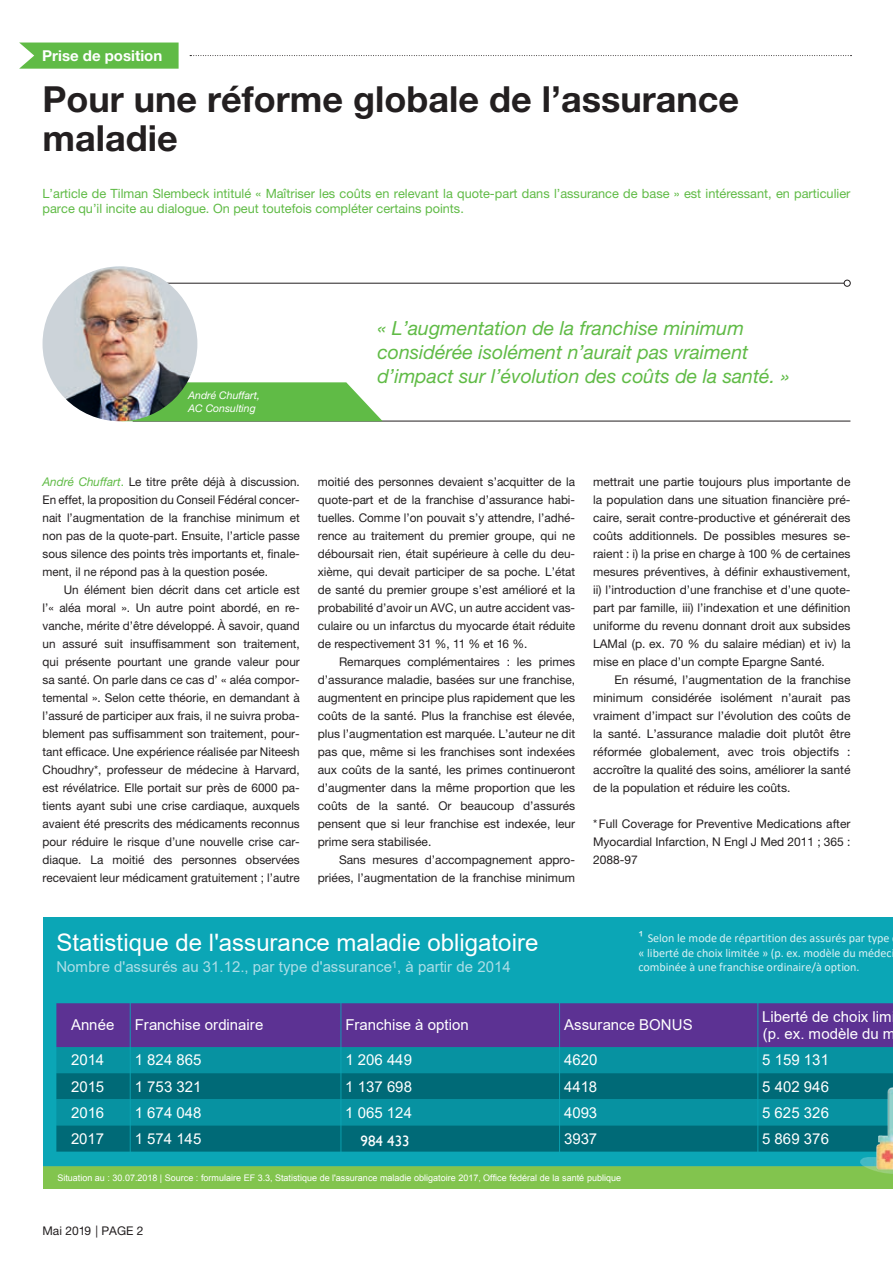
<style>
.page{position:relative;width:893px;height:1263px;background:#fff}
.page>*{position:absolute;margin:0;border:0;box-sizing:border-box;transform-origin:0 0}
.t1{font:700 36px/39px "Helvetica Neue LT Pro";color:#231f20}
.t2{font:24px "Arial";color:#fff}
.t3{font:italic 19.5px/24px "Helvetica Neue LT Pro";color:#60bb46}
.t4{font:15px/17.5px "Arial";color:#fff}
.t5{font:15px "Arial";color:#acdee7}
.t6{font:700 15px "Helvetica Neue LT Pro";color:#fff}
.t7{font:15px "Gill Sans";letter-spacing:.005em;color:#fff}
.t8{font:12.75px/15px "Helvetica Neue LT Pro";color:#60bb46}
.t9{font:12.15px/14.5px "Calibri";color:#d9f0f3}
.t10{font:12px/18px "Helvetica Neue LT Pro";color:#231f20;text-align:justify}
.t11{font:italic 10.5px/13.5px "Helvetica Neue LT Pro";color:#fff}
.t12{font:9px "Arial";color:#fff}
.s1{font-style:italic;color:#60bb46}
.s2{color:#60bb46}
.s3{font-family:"Arial";font-size:15px}
</style>
<div class="page">
<svg style="left:19px;top:43px;width:160px;height:26px;background:#6abf51"></svg>
<svg style="left:190px;top:55px;width:661px;height:1px"></svg>
<hr style="left:133px;top:421px;width:717px;height:1px;background:#231f20">
<hr style="left:166px;top:283px;width:678px;height:1px;background:#231f20">
<svg style="left:844px;top:280px;width:6px;height:6px"></svg>
<svg style="left:129px;top:382px;width:254px;height:39px;background:#6ec157"></svg>
<img style="left:43px;top:266px;width:154px;height:155px;border-radius:77px">
<svg style="left:44px;top:917px;width:849px;height:271px;background:#1faaa3"></svg>
<svg style="left:56px;top:1003px;width:837px;height:148px;background:#1e678e"></svg>
<img style="left:860px;top:1077px;width:33px;height:96px">
<p class="t6" style="left:42px;top:46px;width:121px">Prise de position</p>
<h1 class="t1" style="left:43px;top:79px;width:698px">Pour une réforme globale de l’assurance maladie</h1>
<p class="t8" style="left:43px;top:186px;width:809px">L’article de Tilman Slembeck intitulé « Maîtriser les coûts en relevant la quote-part dans l’assurance de base » est intéressant, en particulier parce qu’il incite au dialogue. On peut toutefois compléter certains points.</p>
<p class="t11" style="left:188px;top:388px;width:73px">André Chuffart,<br>AC Consulting</p>
<h3 class="t3" style="left:377px;top:315px;width:414px">« L’augmentation de la franchise minimum considérée isolément n’aurait pas vraiment d’impact sur l’évolution des coûts de la santé. »</h3>
<p class="t10" style="left:43px;top:473px;width:259px"><span class="s1">André Chuffart</span><span class="s2">.</span> Le titre prête déjà à discussion.<br>En effet, la proposition du Conseil Fédéral concer&shy;nait l’augmentation de la franchise minimum et non pas de la quote-part. Ensuite, l’article passe sous silence des points très importants et, finale&shy;ment, il ne répond pas à la question posée.</p>
<p class="t10" style="left:43px;top:581px;width:259px;text-indent:21px">Un élément bien décrit dans cet article est l’« aléa moral ». Un autre point abordé, en re&shy;vanche, mérite d’être développé. À savoir, quand un assuré suit insuffisamment son traitement, qui présente pourtant une grande valeur pour sa santé. On parle dans ce cas d’ « aléa compor&shy;temental ». Selon cette théorie, en demandant à l’assuré de participer aux frais, il ne suivra proba&shy;blement pas suffisamment son traitement, pour&shy;tant efficace. Une expérience réalisée par Niteesh Choudhry*, professeur de médecine à Harvard, est révélatrice. Elle portait sur près de 6000 pa&shy;tients ayant subi une crise cardiaque, auxquels avaient été prescrits des médicaments reconnus pour réduire le risque d’une nouvelle crise car&shy;diaque. La moitié des personnes observées recevaient leur médicament gratuitement ; l’autre</p>
<p class="t10" style="left:318px;top:473px;width:259px">moitié des personnes devaient s’acquitter de la quote-part et de la franchise d’assurance habi&shy;tuelles. Comme l’on pouvait s’y attendre, l’adhé&shy;rence au traitement du premier groupe, qui ne déboursait rien, était supérieure à celle du deu&shy;xième, qui devait participer de sa poche. L’état de santé du premier groupe s’est amélioré et la probabilité d’avoir un AVC, un autre accident vas&shy;culaire ou un infarctus du myocarde était réduite de respectivement 31 %, 11 % et 16 %.</p>
<p class="t10" style="left:318px;top:653px;width:259px;text-indent:21px">Remarques complémentaires : les primes d’assurance maladie, basées sur une franchise, augmentent en principe plus rapidement que les coûts de la santé. Plus la franchise est élevée, plus l’augmentation est marquée. L’auteur ne dit pas que, même si les franchises sont indexées aux coûts de la santé, les primes continueront d’augmenter dans la même proportion que les coûts de la santé. Or beaucoup d’assurés pensent que si leur franchise est indexée, leur prime sera stabilisée.</p>
<p class="t10" style="left:318px;top:851px;width:259px;text-align:right">Sans mesures d’accompagnement appro&shy;priées, l’augmentation de la franchise minimum</p>
<p class="t10" style="left:593px;top:473px;width:259px">mettrait une partie toujours plus importante de la population dans une situation financière pré&shy;caire, serait contre-productive et générerait des coûts additionnels. De possibles mesures se&shy;raient : i) la prise en charge à 100 % de certaines mesures préventives, à définir exhaustivement, ii) l’introduction d’une franchise et d’une quote&shy;part par famille, iii) l’indexation et une définition uniforme du revenu donnant droit aux subsides LAMal (p. ex. 70 % du salaire médian) et iv) la mise en place d’un compte Epargne Santé.</p>
<p class="t10" style="left:593px;top:671px;width:259px;text-indent:21px">En résumé, l’augmentation de la franchise minimum considérée isolément n’aurait pas vraiment d’impact sur l’évolution des coûts de la santé. L’assurance maladie doit plutôt être réformée globalement, avec trois objectifs : accroître la qualité des soins, améliorer la santé de la population et réduire les coûts.</p>
<p class="t10" style="left:593px;top:815px;width:259px">*Full Coverage for Preventive Medications after Myocardial Infarction, N Engl J Med 2011 ; 365 :<br>2088-97</p>
<h2 class="t2" style="left:56px;top:926px;width:484px">Statistique de l'assurance maladie obligatoire</h2>
<p class="t5" style="left:56px;top:957px;width:456px">Nombre d'assurés au 31.12., par type d'assurance<sup>1</sup>, à partir de 2014</p>
<p class="t9" style="left:638px;top:930px;width:255px"><span class="s3">¹</span> Selon le mode de répartition des assurés par type « liberté de choix limitée » (p. ex. modèle du médec combinée à une franchise ordinaire/à option.</p>
<p class="t4" style="left:71px;top:1016px;width:45px">Année</p>
<p class="t4" style="left:135px;top:1016px;width:130px">Franchise ordinaire</p>
<p class="t4" style="left:345px;top:1016px;width:125px">Franchise à option</p>
<p class="t4" style="left:564px;top:1016px;width:130px">Assurance BONUS</p>
<p class="t4" style="left:762px;top:1007px;width:135px">Liberté de choix lim (p. ex. modèle du m</p>
<p class="t4" style="left:71px;top:1051px;width:35px">2014</p>
<p class="t4" style="left:135px;top:1051px;width:68px">1 824 865</p>
<p class="t4" style="left:345px;top:1051px;width:68px">1 206 449</p>
<p class="t4" style="left:564px;top:1051px;width:35px">4620</p>
<p class="t4" style="left:762px;top:1051px;width:68px">5 159 131</p>
<p class="t4" style="left:71px;top:1077px;width:35px">2015</p>
<p class="t4" style="left:135px;top:1077px;width:68px">1 753 321</p>
<p class="t4" style="left:345px;top:1077px;width:68px">1 137 698</p>
<p class="t4" style="left:564px;top:1077px;width:35px">4418</p>
<p class="t4" style="left:762px;top:1077px;width:68px">5 402 946</p>
<p class="t4" style="left:71px;top:1103px;width:35px">2016</p>
<p class="t4" style="left:135px;top:1103px;width:68px">1 674 048</p>
<p class="t4" style="left:345px;top:1103px;width:68px">1 065 124</p>
<p class="t4" style="left:564px;top:1103px;width:35px">4093</p>
<p class="t4" style="left:762px;top:1103px;width:68px">5 625 326</p>
<p class="t4" style="left:71px;top:1130px;width:35px">2017</p>
<p class="t4" style="left:135px;top:1130px;width:68px">1 574 145</p>
<p class="t7" style="left:360px;top:1132px;width:51px">984 433</p>
<p class="t4" style="left:564px;top:1130px;width:35px">3937</p>
<p class="t4" style="left:762px;top:1130px;width:68px">5 869 376</p>
<p class="t12" style="left:57px;top:1172px;width:565px">Situation au : 30.07.2018 | Source : formulaire EF 3.3, Statistique de l'assurance maladie obligatoire 2017, Office fédéral de la santé publique</p>
<p class="t10" style="left:43px;top:1222px;width:102px">Mai 2019 | PAGE 2</p>
</div>
